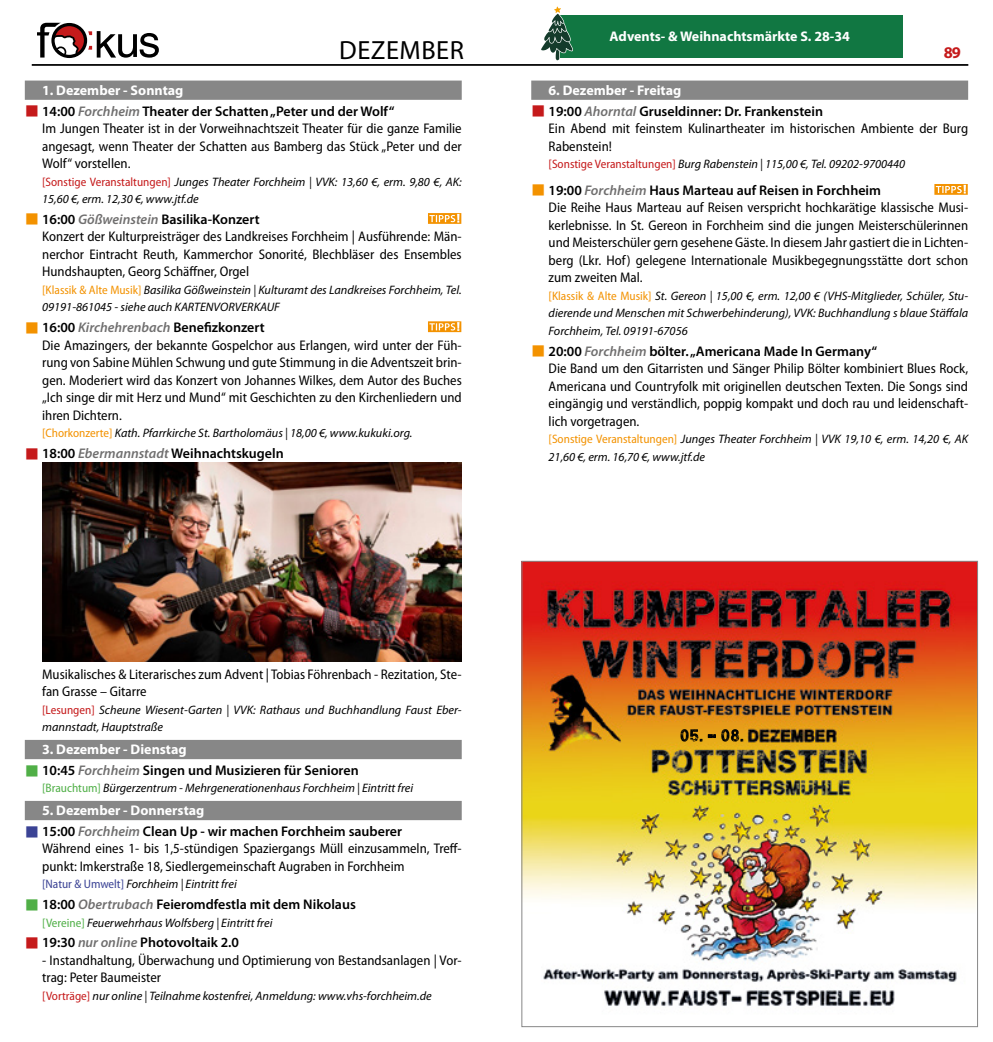
<style>
.page{position:relative;width:993px;height:1042px;background:#fff}
.page>*{position:absolute;margin:0;border:0;box-sizing:border-box;transform-origin:0 0}
.t1{font:26.43px "Myriad Pro";letter-spacing:.02em;color:#000}
.t2{font:700 16.45px "Myriad Pro";color:#c51a1b}
.t3{font:semi-condensed 14px/17.5px "Myriad Pro";color:#000}
.t4{font:600 14px "Myriad Pro";color:#000}
.t5{font:700 14px "Myriad Pro";color:#fff}
.t6{font:italic 12.25px/17.5px "Myriad Pro";color:#000}
.s1{color:#c51a1b}
.s2{font-weight:600;font-stretch:normal}
.s3{font-weight:600;font-style:italic;font-stretch:normal;color:#706f6f}
.s4{font-style:normal;font-stretch:semi-condensed;color:#c51a1b}
.s5{color:#f39200}
.s6{font-style:normal;font-stretch:semi-condensed;color:#f39200}
.s7{font-style:italic;color:#706f6f}
.s8{color:#50af47}
.s9{font-style:normal;font-stretch:semi-condensed;color:#50af47}
.s10{color:#3b4395}
.s11{font-style:normal;font-stretch:semi-condensed;color:#3b4395}
</style>
<div class="page">
<hr style="left:32px;top:64px;width:935px;height:2px;background:#000">
<svg style="left:37px;top:23px;width:122px;height:35px"></svg>
<div style="left:51px;top:23px;width:36px;height:35px;border:3px solid #000;border-radius:50%"></div>
<div style="left:25px;top:81px;width:436px;height:19px;background:#878787"></div>
<div style="left:25px;top:740px;width:436px;height:19px;background:#878787"></div>
<div style="left:25px;top:801px;width:436px;height:19px;background:#878787"></div>
<img style="left:42px;top:462px;width:419px;height:199px">
<svg style="left:428px;top:213px;width:33px;height:11px"></svg>
<svg style="left:428px;top:321px;width:33px;height:11px"></svg>
<div style="left:531px;top:81px;width:436px;height:19px;background:#878787"></div>
<svg style="left:934px;top:184px;width:33px;height:11px"></svg>
<div style="left:556px;top:15px;width:346px;height:43px;background:#117742"></div>
<svg style="left:541px;top:6px;width:32px;height:55px"></svg>
<img style="left:523px;top:563px;width:452px;height:445px">
<p class="t5" style="left:609px;top:29px;width:242px">Advents- &amp; Weihnachtsmärkte S. 28-34</p>
<h1 class="t1" style="left:339px;top:34px;width:126px">DEZEMBER</h1>
<p class="t2" style="left:943px;top:44px;width:19px">89</p>
<p class="t5" style="left:42px;top:82px;width:143px">1. Dezember - Sonntag</p>
<p class="t3" style="left:42px;top:102px;width:421px;text-indent:-17px"><span class="s1">■</span> <span class="s2">14:00</span> <span class="s3">Forchheim</span> <span class="s2">Theater der Schatten „Peter und der Wolf“<br></span>Im Jungen Theater ist in der Vorweihnachtszeit Theater für die ganze Familie angesagt, wenn Theater der Schatten aus Bamberg das Stück „Peter und der Wolf“ vorstellen.</p>
<p class="t6" style="left:42px;top:173px;width:421px"><span class="s4">[Sonstige Veranstaltungen]</span> Junges Theater Forchheim | VVK: 13,60 €, erm. 9,80 €, AK:<br>15,60 €, erm. 12,30 €, www.jtf.de</p>
<p class="t3" style="left:42px;top:211px;width:421px;text-indent:-17px"><span class="s5">■</span> <span class="s2">16:00</span> <span class="s3">Gößweinstein</span> <span class="s2">Basilika-Konzert<br></span>Konzert der Kulturpreisträger des Landkreises Forchheim | Ausführende: Män&shy;nerchor Eintracht Reuth, Kammerchor Sonorité, Blechbläser des Ensembles Hundshaupten, Georg Schäffner, Orgel</p>
<p class="t6" style="left:42px;top:281px;width:421px"><span class="s6">[Klassik &amp; Alte Musik]</span> Basilika Gößweinstein | Kulturamt des Landkreises Forchheim, Tel.<br>09191-861045 - siehe auch KARTENVORVERKAUF</p>
<p class="t3" style="left:42px;top:319px;width:421px;text-indent:-17px"><span class="s5">■</span> <span class="s2">16:00</span> <span class="s3">Kirchehrenbach</span> <span class="s2">Benefizkonzert<br></span>Die Amazingers, der bekannte Gospelchor aus Erlangen, wird unter der Füh&shy;rung von Sabine Mühlen Schwung und gute Stimmung in die Adventszeit brin&shy;gen. Moderiert wird das Konzert von Johannes Wilkes, dem Autor des Buches „Ich singe dir mit Herz und Mund“ mit Geschichten zu den Kirchenliedern und ihren Dichtern.</p>
<p class="t6" style="left:42px;top:424px;width:372px"><span class="s6">[Chorkonzerte]</span> Kath. Pfarrkirche St. Bartholomäus | 18,00 €, www.kukuki.org.</p>
<p class="t4" style="left:25px;top:445px;width:260px"><span class="s1">■</span> 18:00 <span class="s7">Ebermannstadt</span> Weihnachtskugeln</p>
<p class="t5" style="left:548px;top:82px;width:134px">6. Dezember - Freitag</p>
<p class="t3" style="left:548px;top:102px;width:421px;text-indent:-17px"><span class="s1">■</span> <span class="s2">19:00</span> <span class="s3">Ahorntal</span> <span class="s2">Gruseldinner: Dr. Frankenstein<br></span>Ein Abend mit feinstem Kulinartheater im historischen Ambiente der Burg<br>Rabenstein!</p>
<p class="t6" style="left:548px;top:155px;width:358px"><span class="s4">[Sonstige Veranstaltungen]</span> Burg Rabenstein | 115,00 €, Tel. 09202-9700440</p>
<p class="t3" style="left:548px;top:182px;width:421px;text-indent:-17px"><span class="s5">■</span> <span class="s2">19:00</span> <span class="s3">Forchheim</span> <span class="s2">Haus Marteau auf Reisen in Forchheim<br></span>Die Reihe Haus Marteau auf Reisen verspricht hochkarätige klassische Musi&shy;kerlebnisse. In St. Gereon in Forchheim sind die jungen Meisterschülerinnen und Meisterschüler gern gesehene Gäste. In diesem Jahr gastiert die in Lichten&shy;berg (Lkr. Hof) gelegene Internationale Musikbegegnungsstätte dort schon zum zweiten Mal.</p>
<p class="t6" style="left:548px;top:287px;width:421px;text-align:justify"><span class="s6">[Klassik &amp; Alte Musik]</span> St. Gereon | 15,00 €, erm. 12,00 € (VHS-Mitglieder, Schüler, Stu&shy;dierende und Menschen mit Schwerbehinderung), VVK: Buchhandlung s blaue Stäffala Forchheim, Tel. 09191-67056</p>
<p class="t3" style="left:548px;top:342px;width:421px;text-indent:-17px"><span class="s5">■</span> <span class="s2">20:00</span> <span class="s3">Forchheim</span> <span class="s2">bölter. „Americana Made In Germany“<br></span>Die Band um den Gitarristen und Sänger Philip Bölter kombiniert Blues Rock, Americana und Countryfolk mit originellen deutschen Texten. Die Songs sind eingängig und verständlich, poppig kompakt und doch rau und leidenschaft&shy;lich vorgetragen.</p>
<p class="t6" style="left:548px;top:430px;width:421px"><span class="s6">[Sonstige Veranstaltungen]</span> Junges Theater Forchheim | VVK 19,10 €, erm. 14,20 €, AK<br>21,60 €, erm. 16,70 €, www.jtf.de</p>
<p class="t3" style="left:42px;top:666px;width:421px">Musikalisches &amp; Literarisches zum Advent | Tobias Föhrenbach - Rezitation, Ste&shy;fan Grasse – Gitarre</p>
<p class="t6" style="left:42px;top:701px;width:421px"><span class="s4">[Lesungen]</span> Scheune Wiesent-Garten | VVK: Rathaus und Buchhandlung Faust Eber&shy;mannstadt, Hauptstraße</p>
<p class="t5" style="left:42px;top:741px;width:146px">3. Dezember - Dienstag</p>
<p class="t4" style="left:25px;top:762px;width:335px"><span class="s8">■</span> 10:45 <span class="s7">Forchheim</span> Singen und Musizieren für Senioren</p>
<p class="t6" style="left:42px;top:779px;width:372px"><span class="s9">[Brauchtum]</span> Bürgerzentrum - Mehrgenerationenhaus Forchheim | Eintritt frei</p>
<p class="t5" style="left:42px;top:802px;width:164px">5. Dezember - Donnerstag</p>
<p class="t3" style="left:42px;top:823px;width:421px;text-indent:-17px"><span class="s10">■</span> <span class="s2">15:00</span> <span class="s3">Forchheim</span> <span class="s2">Clean Up - wir machen Forchheim sauberer<br></span>Während eines 1- bis 1,5-stündigen Spaziergangs Müll einzusammeln, Treff&shy;punkt: Imkerstraße 18, Siedlergemeinschaft Augraben in Forchheim</p>
<p class="t6" style="left:42px;top:875px;width:196px"><span class="s11">[Natur &amp; Umwelt]</span> Forchheim | Eintritt frei</p>
<p class="t4" style="left:25px;top:897px;width:332px"><span class="s8">■</span> 18:00 <span class="s7">Obertrubach</span> Feieromdfestla mit dem Nikolaus</p>
<p class="t6" style="left:42px;top:913px;width:232px"><span class="s9">[Vereine]</span> Feuerwehrhaus Wolfsberg | Eintritt frei</p>
<p class="t4" style="left:25px;top:935px;width:216px"><span class="s1">■</span> 19:30 <span class="s7">nur online</span> Photovoltaik 2.0</p>
<p class="t3" style="left:42px;top:952px;width:421px">- Instandhaltung, Überwachung und Optimierung von Bestandsanlagen | Vor&shy;trag: Peter Baumeister</p>
<p class="t6" style="left:42px;top:987px;width:391px"><span class="s4">[Vorträge]</span> nur online | Teilnahme kostenfrei, Anmeldung: www.vhs-forchheim.de</p>
</div>
